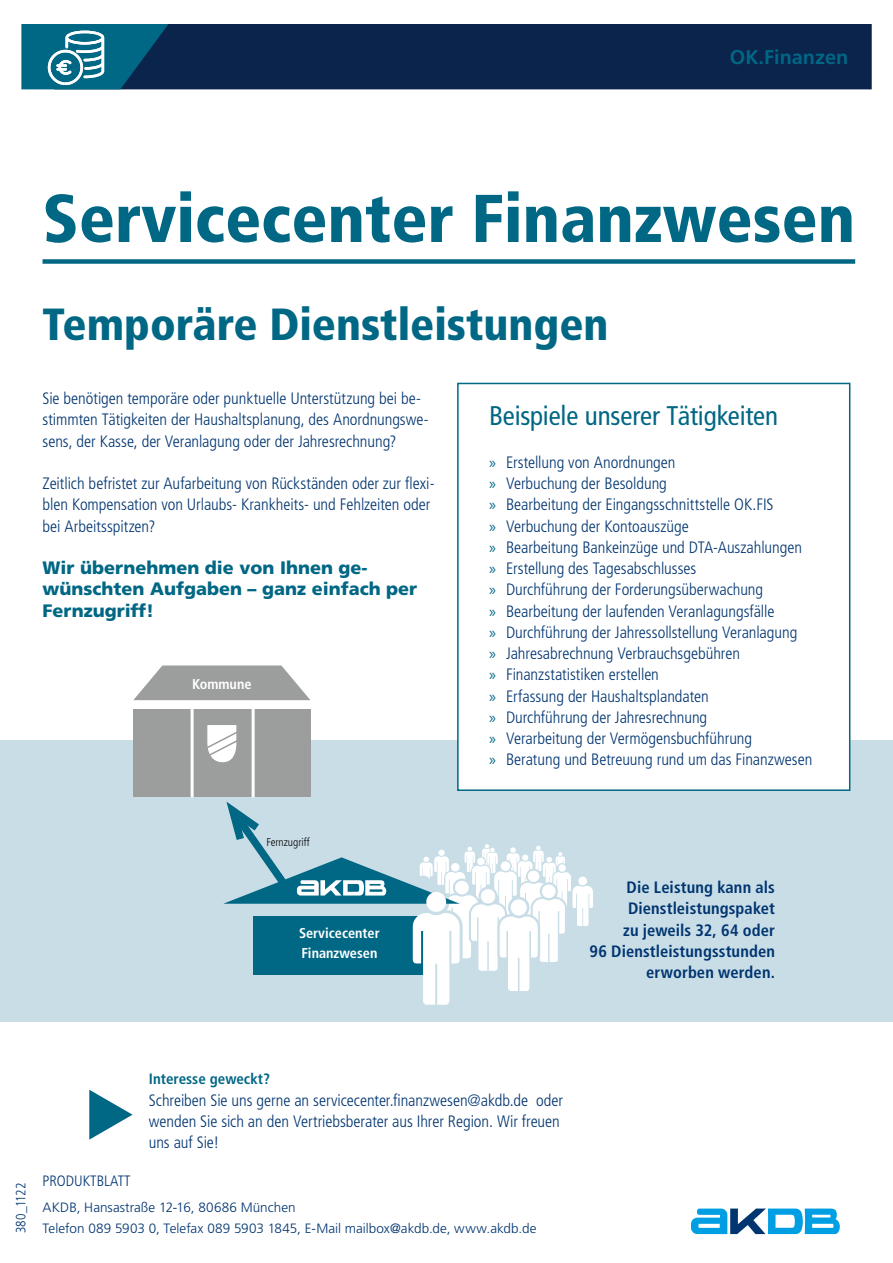
<style>
.page{position:relative;width:893px;height:1263px;background:#fff}
.page>*{position:absolute;margin:0;border:0;box-sizing:border-box;transform-origin:0 0}
.head_titel_45{font:900 condensed 67.5px "Frutiger LT Pro";color:#006784}
.head_titel_1__Zeile{font:900 condensed 45px "Frutiger LT Pro";color:#006784}
.intro_18{font:condensed 27px "Frutiger LT Pro";letter-spacing:-.005em;color:#006784}
.t1{font:700 19.95px "Frutiger LT Pro";color:#006784}
.head_between_12{font:900 18px/21.3px "Frutiger LT Pro";color:#006784}
.copy_11{font:300 condensed 16.5px/21.3px "Frutiger LT Pro";letter-spacing:-.005em;color:#003570}
.copy_11-2{font:700 condensed 16.5px/21.3px "Frutiger LT Pro";letter-spacing:.005em;color:#003570}
.head__copy_11{font:700 condensed 15px "Frutiger LT Pro";color:#006784}
.t2{font:300 condensed 15px "Frutiger LT Pro";color:#003570}
.PB_Copy_9_5_bold{font:700 condensed 14.25px "Frutiger LT Pro";color:#fff}
.t3{font:300 13.5px/21.3px "Frutiger LT Pro";letter-spacing:.005em;color:#003570}
.bu_9{font:300 condensed 13.5px "Frutiger LT Pro";color:#003570}
.PB_Adresse_Kontakt_7{font:300 condensed 11.25px "Frutiger LT Pro";color:#000}
.s1{font-family:"Myriad Pro";font-weight:400;font-stretch:normal;color:#006784}
</style>
<div class="page">
<svg style="left:691px;top:1208px;width:149px;height:26px"></svg>
<div style="left:169px;top:24px;width:703px;height:65px;background:#0a244c"></div>
<svg style="left:21px;top:24px;width:148px;height:65px;background:#1e6d88"></svg>
<div style="left:0;top:740px;width:893px;height:282px;background:#c9dde7"></div>
<div style="left:43px;top:259px;width:812px;height:5px;background:#006784"></div>
<div style="left:457px;top:383px;width:393px;height:408px;background:#fff;border:2px solid #006784"></div>
<svg style="left:89px;top:1090px;width:44px;height:50px"></svg>
<svg style="left:220px;top:793px;width:373px;height:212px"></svg>
<div style="left:133px;top:709px;width:177px;height:87px;background:#9c9d9d"></div>
<svg style="left:133px;top:665px;width:177px;height:35px"></svg>
<hr style="left:191px;top:708px;width:3px;height:89px;background:#fff">
<hr style="left:252px;top:708px;width:3px;height:89px;background:#fff">
<svg style="left:207px;top:725px;width:30px;height:37px"></svg>
<p class="t1" style="left:730px;top:45px;width:120px">OK.Finanzen</p>
<p class="head_titel_45" style="left:43px;top:178px;width:814px">Servicecenter Finanzwesen</p>
<p class="head_titel_1__Zeile" style="left:43px;top:297px;width:568px">Temporäre Dienstleistungen</p>
<p class="copy_11" style="left:43px;top:388px;width:388px">Sie benötigen temporäre oder punktuelle Unterstützung bei be&shy;stimmten Tätigkeiten der Haushaltsplanung, des Anordnungswe&shy;sens, der Kasse, der Veranlagung oder der Jahresrechnung?</p>
<p class="copy_11" style="left:43px;top:473px;width:394px">Zeitlich befristet zur Aufarbeitung von Rückständen oder zur flexi&shy;blen Kompensation von Urlaubs- Krankheits- und Fehlzeiten oder bei Arbeitsspitzen?</p>
<p class="head_between_12" style="left:43px;top:557px;width:376px">Wir übernehmen die von Ihnen ge&shy;wünschten Aufgaben – ganz einfach per<br>Fernzugriff!</p>
<p class="PB_Copy_9_5_bold" style="left:192px;top:675px;width:61px">Kommune</p>
<p class="PB_Adresse_Kontakt_7" style="left:267px;top:836px;width:45px">Fernzugriff</p>
<p class="PB_Copy_9_5_bold" style="left:299px;top:925px;width:82px">Servicecenter</p>
<p class="PB_Copy_9_5_bold" style="left:301px;top:945px;width:78px">Finanzwesen</p>
<p class="intro_18" style="left:489px;top:400px;width:291px">Beispiele unserer Tätigkeiten</p>
<p class="copy_11" style="left:489px;top:452px;width:188px"><span class="s1">»</span> Erstellung von Anordnungen</p>
<p class="copy_11" style="left:489px;top:473px;width:179px"><span class="s1">»</span> Verbuchung der Besoldung</p>
<p class="copy_11" style="left:489px;top:494px;width:286px"><span class="s1">»</span> Bearbeitung der Eingangsschnittstelle OK.FIS</p>
<p class="copy_11" style="left:489px;top:515px;width:201px"><span class="s1">»</span> Verbuchung der Kontoauszüge</p>
<p class="copy_11" style="left:489px;top:537px;width:315px"><span class="s1">»</span> Bearbeitung Bankeinzüge und DTA-Auszahlungen</p>
<p class="copy_11" style="left:489px;top:558px;width:209px"><span class="s1">»</span> Erstellung des Tagesabschlusses</p>
<p class="copy_11" style="left:489px;top:579px;width:276px"><span class="s1">»</span> Durchführung der Forderungsüberwachung</p>
<p class="copy_11" style="left:489px;top:600px;width:287px"><span class="s1">»</span> Bearbeitung der laufenden Veranlagungsfälle</p>
<p class="copy_11" style="left:489px;top:622px;width:310px"><span class="s1">»</span> Durchführung der Jahressollstellung Veranlagung</p>
<p class="copy_11" style="left:489px;top:643px;width:252px"><span class="s1">»</span> Jahresabrechnung Verbrauchsgebühren</p>
<p class="copy_11" style="left:489px;top:664px;width:171px"><span class="s1">»</span> Finanzstatistiken erstellen</p>
<p class="copy_11" style="left:489px;top:685px;width:221px"><span class="s1">»</span> Erfassung der Haushaltsplandaten</p>
<p class="copy_11" style="left:489px;top:707px;width:220px"><span class="s1">»</span> Durchführung der Jahresrechnung</p>
<p class="copy_11" style="left:489px;top:728px;width:265px"><span class="s1">»</span> Verarbeitung der Vermögensbuchführung</p>
<p class="copy_11" style="left:489px;top:749px;width:325px"><span class="s1">»</span> Beratung und Betreuung rund um das Finanzwesen</p>
<p class="copy_11-2" style="left:627px;top:877px;width:150px">Die Leistung kann als<br>Dienstleistungspaket</p>
<p class="copy_11-2" style="left:623px;top:919px;width:153px">zu jeweils 32, 64 oder</p>
<p class="copy_11-2" style="left:590px;top:940px;width:187px">96 Dienstleistungsstunden</p>
<p class="copy_11-2" style="left:646px;top:962px;width:130px">erworben werden.</p>
<p class="bu_9" style="left:13px;top:1233px;width:52px;rotate:-90deg">380_1122</p>
<p class="t2" style="left:43px;top:1173px;width:89px">PRODUKTBLATT</p>
<p class="head__copy_11" style="left:149px;top:1070px;width:123px">Interesse geweckt?</p>
<p class="copy_11" style="left:149px;top:1089px;width:416px">Schreiben Sie uns gerne an servicecenter.finanzwesen@akdb.de oder wenden Sie sich an den Vertriebsberater aus Ihrer Region. Wir freuen uns auf Sie!</p>
<p class="t3" style="left:43px;top:1197px;width:495px">AKDB, Hansastraße 12-16, 80686 München<br>Telefon 089 5903 0, Telefax 089 5903 1845, E-Mail mailbox@akdb.de, www.akdb.de</p>
</div>
